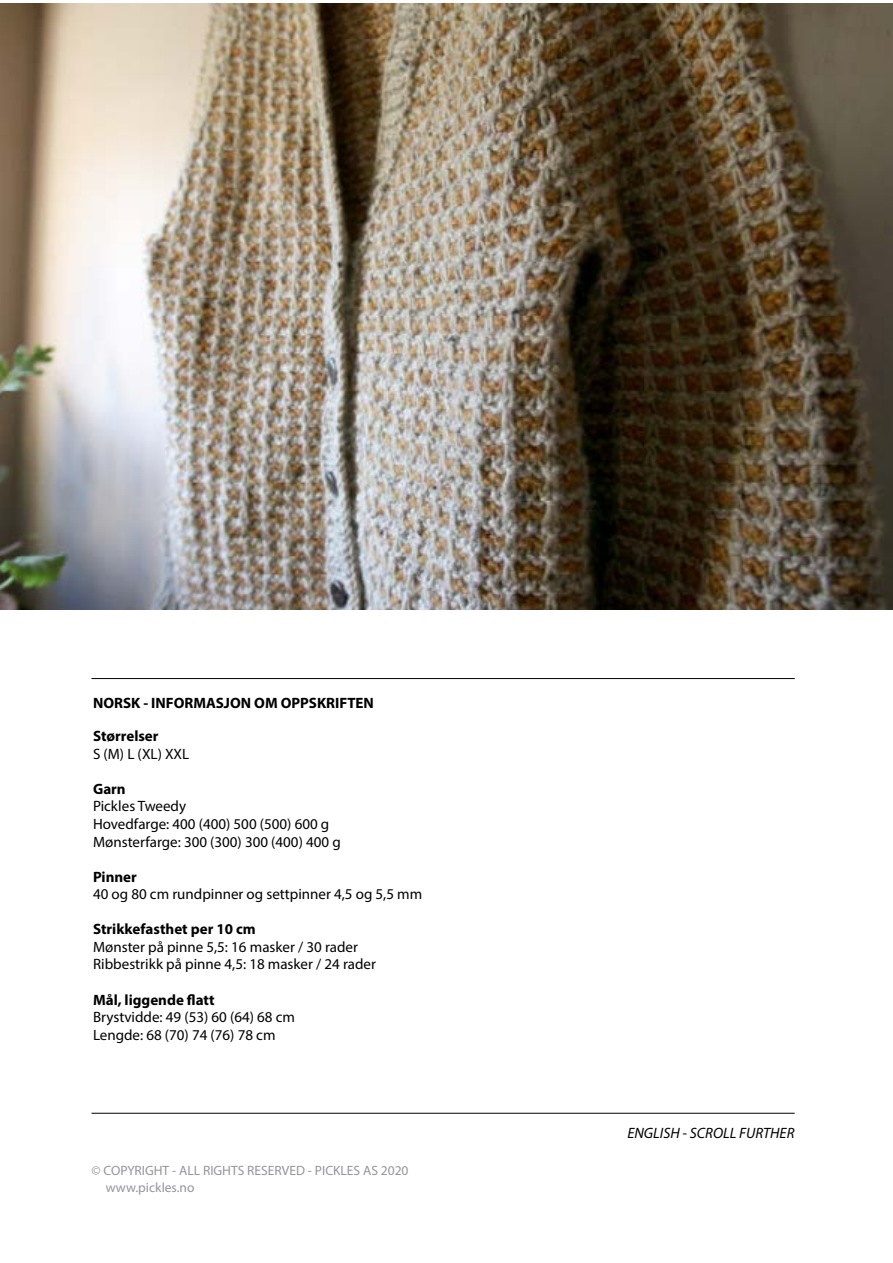
<style>
.page{position:relative;width:893px;height:1263px;background:#fff}
.page>*{position:absolute;margin:0;border:0;box-sizing:border-box;transform-origin:0 0}
.t1{font:15px/17.5px "Myriad Pro";color:#000}
.t2{font:700 15px "Myriad Pro";color:#000}
.t3{font:italic 15px "Myriad Pro";color:#000}
.t4{font:13.5px/17.5px "Myriad Pro";color:#939598}
</style>
<div class="page">
<img style="left:0;top:4px;width:893px;height:605px">
<hr style="left:92px;top:1113px;width:703px;height:1px;background:#000">
<hr style="left:92px;top:678px;width:703px;height:1px;background:#000">
<p class="t2" style="left:93px;top:693px;width:282px">NORSK - INFORMASJON OM OPPSKRIFTEN</p>
<p class="t2" style="left:93px;top:726px;width:67px">Størrelser</p>
<p class="t1" style="left:93px;top:745px;width:98px">S (M) L (XL) XXL</p>
<p class="t2" style="left:93px;top:779px;width:34px">Garn</p>
<p class="t1" style="left:93px;top:797px;width:249px">Pickles Tweedy<br>Hovedfarge: 400 (400) 500 (500) 600 g<br>Mønsterfarge: 300 (300) 300 (400) 400 g</p>
<p class="t2" style="left:93px;top:867px;width:45px">Pinner</p>
<p class="t1" style="left:93px;top:885px;width:331px">40 og 80 cm rundpinner og settpinner 4,5 og 5,5 mm</p>
<p class="t2" style="left:93px;top:919px;width:164px">Strikkefasthet per 10 cm</p>
<p class="t1" style="left:93px;top:938px;width:285px">Mønster på pinne 5,5: 16 masker / 30 rader<br>Ribbestrikk på pinne 4,5: 18 masker / 24 rader</p>
<p class="t2" style="left:93px;top:990px;width:123px">Mål, liggende flatt</p>
<p class="t1" style="left:93px;top:1008px;width:203px">Brystvidde: 49 (53) 60 (64) 68 cm<br>Lengde: 68 (70) 74 (76) 78 cm</p>
<p class="t4" style="left:106px;top:1161px;width:304px;text-indent:-14px">© COPYRIGHT - ALL RIGHTS RESERVED - PICKLES AS 2020 www.pickles.no</p>
<p class="t3" style="left:627px;top:1123px;width:169px">ENGLISH - SCROLL FURTHER</p>
</div>
